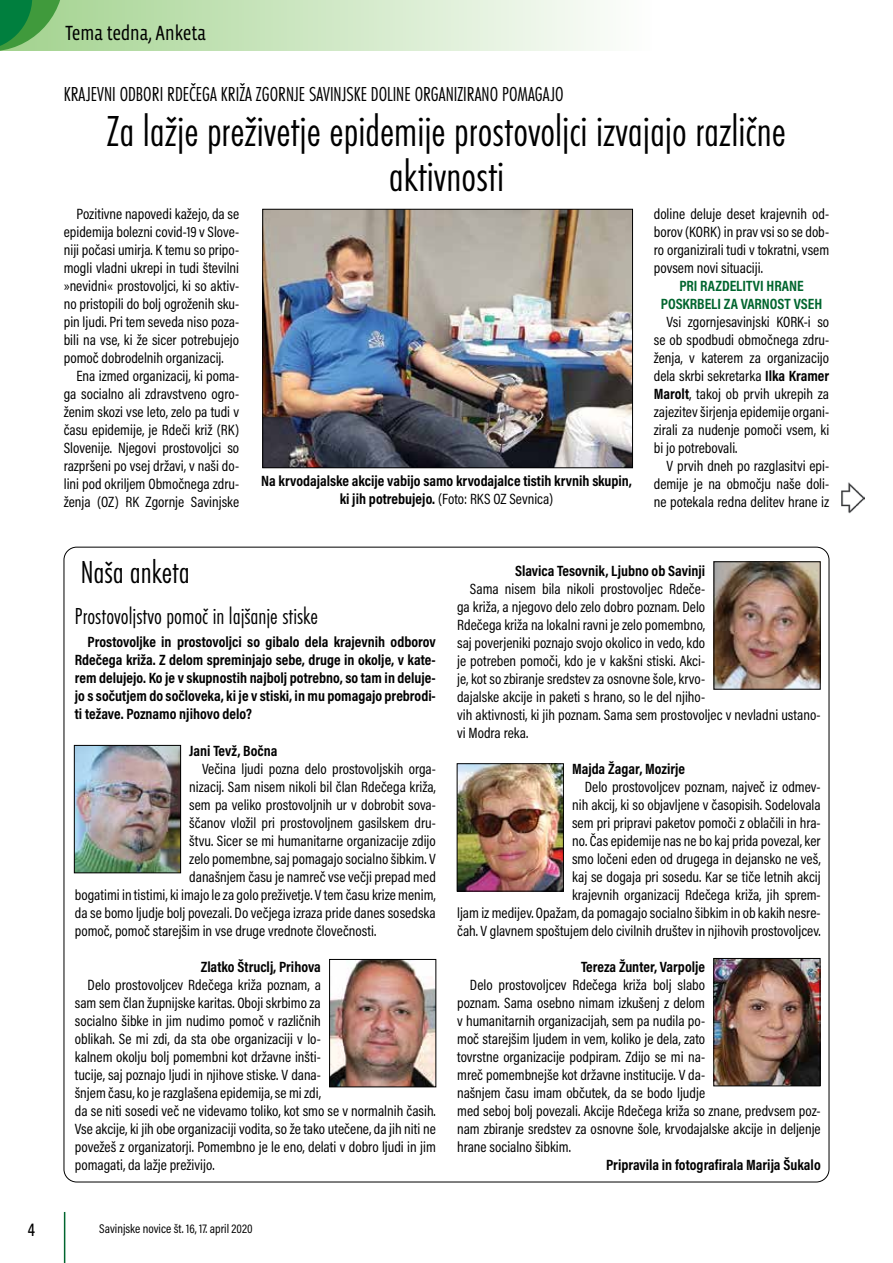
<style>
.page{position:relative;width:893px;height:1263px;background:#fff}
.page>*{position:absolute;margin:0;border:0;box-sizing:border-box;transform-origin:0 0}
.t1{font:45px/45px "Futura TEE Ligh Cond";color:#000;text-align:center}
.t2{font:33px "Futura TEE Ligh Cond";color:#000}
.t3{font:24px "Futura TEE Ligh Cond";color:#000}
.t4{font:21px "Futura TEE Ligh Cond";color:#000}
.t5{font:21px "Vista Sans Nar OTCE";color:#000}
.t6{font:18px "Ubuntu Condensed";color:#000}
.t7{font:15px/18px "Acumin Pro Cond";color:#000;text-align:justify}
.t8{font:700 15px/18px "Acumin Pro Cond";color:#000;text-align:justify}
.t9{font:700 15px/18px "Acumin Pro Cond";color:#00652e;text-align:center}
.t10{font:12.75px "Acumin Pro Cond";color:#000}
.s1{font-weight:700}
.s2{font-weight:400}
</style>
<div class="page">
<div style="left:0;top:0;width:652px;height:51px;background:linear-gradient(to right,#a2d28e,#fefefd)"></div>
<hr style="left:64px;top:1212px;width:1px;height:51px;background:#00652e">
<svg style="left:0;top:0;width:64px;height:51px;background:#50a65b"></svg>
<img style="left:842px;top:483px;width:22px;height:31px">
<img style="left:76px;top:747px;width:103px;height:124px">
<div style="left:74px;top:745px;width:107px;height:128px;border:1px solid #000"></div>
<img style="left:716px;top:563px;width:102px;height:124px">
<div style="left:714px;top:561px;width:106px;height:128px;border:1px solid #000"></div>
<img style="left:459px;top:765px;width:103px;height:124px">
<div style="left:457px;top:763px;width:107px;height:128px;border:1px solid #000"></div>
<img style="left:716px;top:960px;width:102px;height:124px">
<div style="left:714px;top:958px;width:106px;height:128px;border:1px solid #000"></div>
<img style="left:331px;top:961px;width:103px;height:124px">
<div style="left:329px;top:959px;width:107px;height:128px;border:1px solid #000"></div>
<img style="left:265px;top:211px;width:366px;height:255px">
<div style="left:263px;top:209px;width:370px;height:259px;border:1px solid #000"></div>
<h3 class="t5" style="left:65px;top:21px;width:142px">Tema tedna, Anketa</h3>
<h3 class="t4" style="left:64px;top:82px;width:501px">KRAJEVNI ODBORI RDEČEGA KRIŽA ZGORNJE SAVINJSKE DOLINE ORGANIZIRANO POMAGAJO</h3>
<h1 class="t1" style="left:107px;top:108px;width:681px">Za lažje preživetje epidemije prostovoljci izvajajo različne aktivnosti</h1>
<p class="t7" style="left:64px;top:205px;width:177px;text-indent:13px">Pozitivne napovedi kažejo, da se epidemija bolezni covid-19 v Slove&shy;niji počasi umirja. K temu so pripo&shy;mogli vladni ukrepi in tudi številni »nevidni« prostovoljci, ki so aktiv&shy;no pristopili do bolj ogroženih sku&shy;pin ljudi. Pri tem seveda niso poza&shy;bili na vse, ki že sicer potrebujejo pomoč dobrodelnih organizacij.</p>
<p class="t7" style="left:64px;top:367px;width:177px;text-indent:13px">Ena izmed organizacij, ki poma&shy;ga socialno ali zdravstveno ogro&shy;ženim skozi vse leto, zelo pa tudi v času epidemije, je Rdeči križ (RK)<br>Slovenije. Njegovi prostovoljci so razpršeni po vsej državi, v naši do&shy;lini pod okriljem Območnega zdru&shy;ženja (OZ) RK Zgornje Savinjske</p>
<p class="t7" style="left:654px;top:205px;width:177px">doline deluje deset krajevnih od&shy;borov (KORK) in prav vsi so se dob&shy;ro organizirali tudi v tokratni, vsem povsem novi situaciji.</p>
<p class="t9" style="left:661px;top:277px;width:163px">PRI RAZDELITVI HRANE<br>POSKRBELI ZA VARNOST VSEH</p>
<p class="t7" style="left:654px;top:313px;width:177px;text-indent:13px">Vsi zgornjesavinjski KORK-i so se ob spodbudi območnega zdru&shy;ženja, v katerem za organizacijo dela skrbi sekretarka <span class="s1">Ilka Kramer Marolt</span>, takoj ob prvih ukrepih za zajezitev širjenja epidemije organi&shy;zirali za nudenje pomoči vsem, ki bi jo potrebovali.</p>
<p class="t7" style="left:654px;top:457px;width:177px;text-indent:13px">V prvih dneh po razglasitvi epi&shy;demije je na območju naše doli&shy;ne potekala redna delitev hrane iz</p>
<p class="t8" style="left:261px;top:472px;width:372px;text-align:center">Na krvodajalske akcije vabijo samo krvodajalce tistih krvnih skupin, ki jih potrebujejo. <span class="s2">(Foto: RKS OZ Sevnica)</span></p>
<h2 class="t2" style="left:81px;top:553px;width:111px">Naša anketa</h2>
<h3 class="t3" style="left:75px;top:602px;width:245px">Prostovoljstvo pomoč in lajšanje stiske</h3>
<p class="t8" style="left:75px;top:632px;width:362px;text-indent:13px">Prostovoljke in prostovoljci so gibalo dela krajevnih odborov Rdečega križa. Z delom spreminjajo sebe, druge in okolje, v kate&shy;rem delujejo. Ko je v skupnostih najbolj potrebno, so tam in deluje&shy;jo s sočutjem do sočloveka, ki je v stiski, in mu pomagajo prebrodi&shy;ti težave. Poznamo njihovo delo?</p>
<p class="t8" style="left:189px;top:741px;width:90px">Jani Tevž, Bočna</p>
<p class="t7" style="left:202px;top:759px;width:235px">Večina ljudi pozna delo prostovoljskih orga-</p>
<p class="t7" style="left:189px;top:777px;width:248px">nizacij. Sam nisem nikoli bil član Rdečega križa,</p>
<p class="t7" style="left:189px;top:795px;width:248px">sem pa veliko prostovoljnih ur v dobrobit sova-</p>
<p class="t7" style="left:189px;top:813px;width:248px">ščanov vložil pri prostovoljnem gasilskem dru-</p>
<p class="t7" style="left:189px;top:831px;width:248px">štvu. Sicer se mi humanitarne organizacije zdijo</p>
<p class="t7" style="left:189px;top:849px;width:248px">zelo pomembne, saj pomagajo socialno šibkim. V</p>
<p class="t7" style="left:189px;top:867px;width:248px">današnjem času je namreč vse večji prepad med</p>
<p class="t7" style="left:75px;top:885px;width:363px">bogatimi in tistimi, ki imajo le za golo preživetje. V tem času krize menim,</p>
<p class="t7" style="left:75px;top:903px;width:362px">da se bomo ljudje bolj povezali. Do večjega izraza pride danes sosedska</p>
<p class="t7" style="left:75px;top:921px;width:303px">pomoč, pomoč starejšim in vse druge vrednote človečnosti.</p>
<p class="t8" style="left:201px;top:957px;width:122px">Zlatko Štruclj, Prihova</p>
<p class="t7" style="left:75px;top:975px;width:362px;text-align:left;text-indent:13px">Delo prostovoljcev Rdečega križa poznam, a<br>sam sem član župnijske karitas. Oboji skrbimo za<br>socialno šibke in jim nudimo pomoč v različnih<br>oblikah. Se mi zdi, da sta obe organizaciji v lo-<br>kalnem okolju bolj pomembni kot državne inšti-<br>tucije, saj poznajo ljudi in njihove stiske. V dana-<br>šnjem času, ko je razglašena epidemija, se mi zdi,<br>da se niti sosedi več ne videvamo toliko, kot smo se v normalnih časih.<br>Vse akcije, ki jih obe organizaciji vodita, so že tako utečene, da jih niti ne povežeš z organizatorji. Pomembno je le eno, delati v dobro ljudi in jim pomagati, da lažje preživijo.</p>
<p class="t6" style="left:28px;top:1219px;width:9px">4</p>
<p class="t10" style="left:99px;top:1221px;width:155px">Savinjske novice št. 16, 17. april 2020</p>
<p class="t8" style="left:515px;top:562px;width:192px">Slavica Tesovnik, Ljubno ob Savinji</p>
<p class="t7" style="left:457px;top:580px;width:365px;text-align:left;text-indent:13px">Sama nisem bila nikoli prostovoljec Rdeče-<br>ga križa, a njegovo delo zelo dobro poznam. Delo<br>Rdečega križa na lokalni ravni je zelo pomembno,<br>saj poverjeniki poznajo svojo okolico in vedo, kdo<br>je potreben pomoči, kdo je v kakšni stiski. Akci-<br>je, kot so zbiranje sredstev za osnovne šole, krvo-<br>dajalske akcije in paketi s hrano, so le del njiho-<br>vih aktivnosti, ki jih poznam. Sama sem prostovoljec v nevladni ustano&shy;vi Modra reka.</p>
<p class="t8" style="left:572px;top:760px;width:114px">Majda Žagar, Mozirje</p>
<p class="t7" style="left:457px;top:778px;width:365px;text-align:right">Delo prostovoljcev poznam, največ iz odmev-<br>nih akcij, ki so objavljene v časopisih. Sodelovala<br>sem pri pripravi paketov pomoči z oblačili in hra-<br>no. Čas epidemije nas ne bo kaj prida povezal, ker<br>smo ločeni eden od drugega in dejansko ne veš,<br>kaj se dogaja pri sosedu. Kar se tiče letnih akcij<br>krajevnih organizacij Rdečega križa, jih sprem-<br>ljam iz medijev. Opažam, da pomagajo socialno šibkim in ob kakih nesre&shy;čah. V glavnem spoštujem delo civilnih društev in njihovih prostovoljcev.</p>
<p class="t8" style="left:581px;top:958px;width:126px">Tereza Žunter, Varpolje</p>
<p class="t7" style="left:457px;top:976px;width:365px;text-align:left;text-indent:13px">Delo prostovoljcev Rdečega križa bolj slabo<br>poznam. Sama osebno nimam izkušenj z delom<br>v humanitarnih organizacijah, sem pa nudila po-<br>moč starejšim ljudem in vem, koliko je dela, zato<br>tovrstne organizacije podpiram. Zdijo se mi na-<br>mreč pomembnejše kot državne institucije. V da-<br>našnjem času imam občutek, da se bodo ljudje<br>med seboj bolj povezali. Akcije Rdečega križa so znane, predvsem poz&shy;nam zbiranje sredstev za osnovne šole, krvodajalske akcije in deljenje hrane socialno šibkim.</p>
<p class="t8" style="left:606px;top:1156px;width:216px">Pripravila in fotografirala Marija Šukalo</p>
</div>
